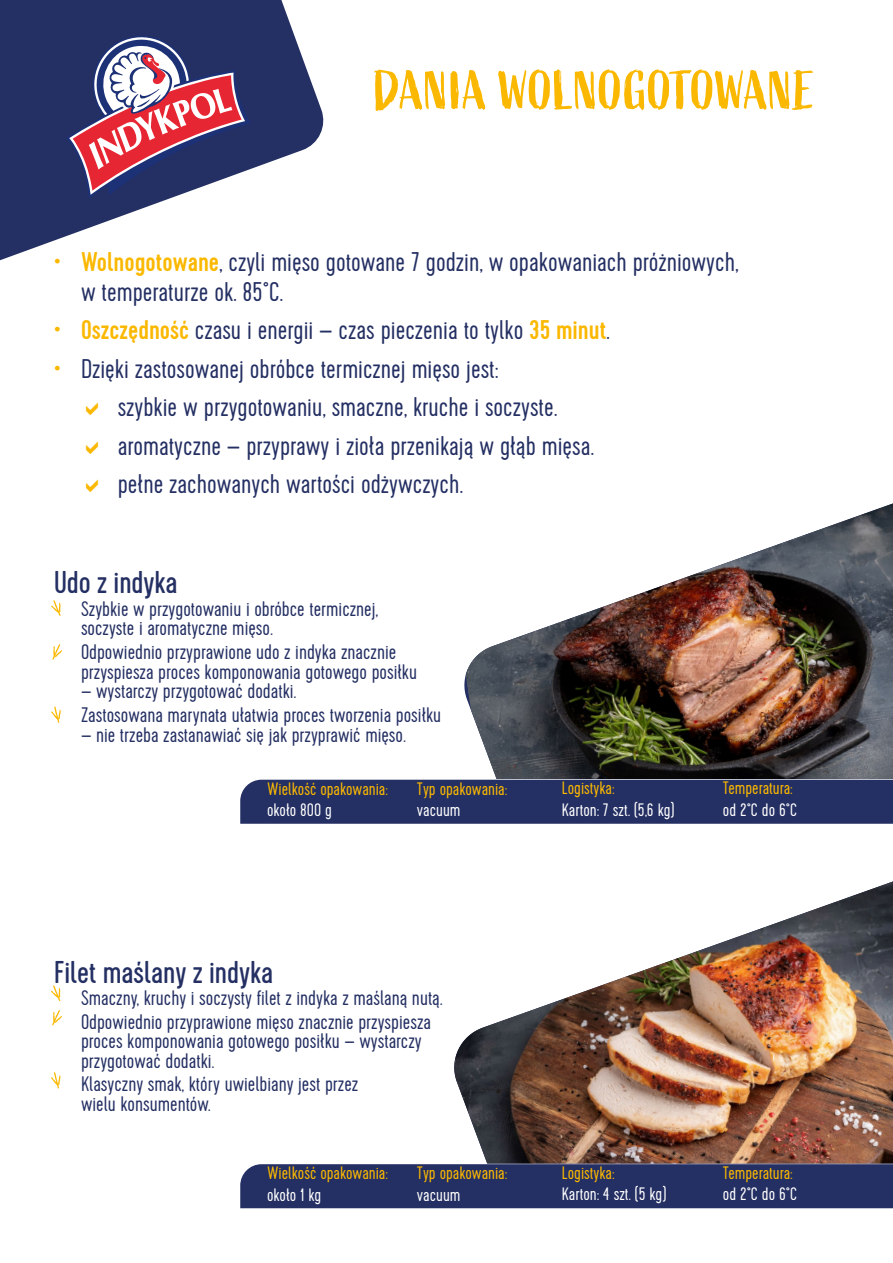
<style>
.page{position:relative;width:893px;height:1263px;background:#fff}
.page>*{position:absolute;margin:0;border:0;box-sizing:border-box;transform-origin:0 0}
.t1{font:54px "Active";color:#fbb800}
.t2{font:31.5px "Cervo";color:#242f63}
.t3{font:300 27px/38.5px "Cervo";color:#242f63}
.t4{font:300 21px/19.5px "Cervo";color:#242f63}
.t5{font:300 18px "Cervo";color:#fbb800}
.t6{font:300 18px "Cervo";color:#fff}
.s1{color:#fbb800}
.s2{font-weight:500;color:#fbb800}
</style>
<div class="page">
<img style="left:466px;top:503px;width:427px;height:276px">
<img style="left:454px;top:881px;width:439px;height:282px">
<div style="left:240px;top:780px;width:653px;height:44px;background:#242f63"></div>
<div style="left:240px;top:1164px;width:653px;height:44px;background:#242f63"></div>
<svg style="left:51px;top:600px;width:10px;height:16px"></svg>
<svg style="left:52px;top:644px;width:11px;height:16px"></svg>
<svg style="left:51px;top:706px;width:10px;height:17px"></svg>
<svg style="left:51px;top:985px;width:10px;height:16px"></svg>
<svg style="left:52px;top:1010px;width:10px;height:16px"></svg>
<svg style="left:51px;top:1072px;width:10px;height:16px"></svg>
<svg style="left:0;top:0;width:324px;height:260px;fill:#242f63"></svg>
<svg style="left:41px;top:7px;width:220px;height:195px;background:#665178"></svg>
<h1 class="t1" style="left:374px;top:60px;width:443px">DANIA WOLNOGOTOWANE</h1>
<p class="t3" style="left:81px;top:248px;width:659px;line-height:30px;text-indent:-27px"><span class="s1">•</span> <span class="s2">Wolnogotowane</span>, czyli mięso gotowane 7 godzin, w opakowaniach próżniowych, w temperaturze ok. 85°C.</p>
<p class="t3" style="left:54px;top:312px;width:557px"><span class="s1">•</span> <span class="s2">Oszczędność</span> czasu i energii – czas pieczenia to tylko <span class="s2">35 minut</span>.</p>
<p class="t3" style="left:118px;top:350px;width:478px;text-indent:-64px"><span class="s1">•</span> Dzięki zastosowanej obróbce termicznej mięso jest:<br>szybkie w przygotowaniu, smaczne, kruche i soczyste. aromatyczne – przyprawy i zioła przenikają w głąb mięsa. pełne zachowanych wartości odżywczych.</p>
<h2 class="t2" style="left:54px;top:564px;width:125px">Udo z indyka</h2>
<p class="t4" style="left:81px;top:600px;width:299px">Szybkie w przygotowaniu i obróbce termicznej, soczyste i aromatyczne mięso.</p>
<p class="t4" style="left:81px;top:643px;width:338px">Odpowiednio przyprawione udo z indyka znacznie przyspiesza proces komponowania gotowego posiłku</p>
<p class="t4" style="left:81px;top:680px;width:362px;line-height:23.7px">– wystarczy przygotować dodatki.<br>Zastosowana marynata ułatwia proces tworzenia posiłku</p>
<p class="t4" style="left:81px;top:725px;width:326px">– nie trzeba zastanawiać się jak przyprawić mięso.</p>
<p class="t5" style="left:267px;top:778px;width:122px">Wielkość opakowania:</p>
<p class="t6" style="left:267px;top:800px;width:67px">około 800 g</p>
<p class="t5" style="left:417px;top:778px;width:92px">Typ opakowania:</p>
<p class="t6" style="left:417px;top:800px;width:45px">vacuum</p>
<p class="t5" style="left:562px;top:778px;width:54px">Logistyka:</p>
<p class="t6" style="left:562px;top:800px;width:114px">Karton: 7 szt. (5,6 kg)</p>
<p class="t5" style="left:723px;top:778px;width:71px">Temperatura:</p>
<p class="t6" style="left:723px;top:800px;width:76px">od 2°C do 6°C</p>
<h2 class="t2" style="left:54px;top:954px;width:221px">Filet maślany z indyka</h2>
<p class="t4" style="left:81px;top:987px;width:363px;line-height:23.7px">Smaczny, kruchy i soczysty filet z indyka z maślaną nutą.<br>Odpowiednio przyprawione mięso znacznie przyspiesza</p>
<p class="t4" style="left:81px;top:1032px;width:342px">proces komponowania gotowego posiłku – wystarczy przygotować dodatki.</p>
<p class="t4" style="left:81px;top:1075px;width:279px">Klasyczny smak, który uwielbiany jest przez wielu konsumentów.</p>
<p class="t5" style="left:267px;top:1163px;width:122px">Wielkość opakowania:</p>
<p class="t6" style="left:267px;top:1185px;width:56px">około 1 kg</p>
<p class="t5" style="left:417px;top:1163px;width:92px">Typ opakowania:</p>
<p class="t6" style="left:417px;top:1185px;width:45px">vacuum</p>
<p class="t5" style="left:562px;top:1163px;width:54px">Logistyka:</p>
<p class="t6" style="left:562px;top:1184px;width:106px">Karton: 4 szt. (5 kg)</p>
<p class="t5" style="left:723px;top:1163px;width:71px">Temperatura:</p>
<p class="t6" style="left:723px;top:1184px;width:76px">od 2°C do 6°C</p>
</div>
